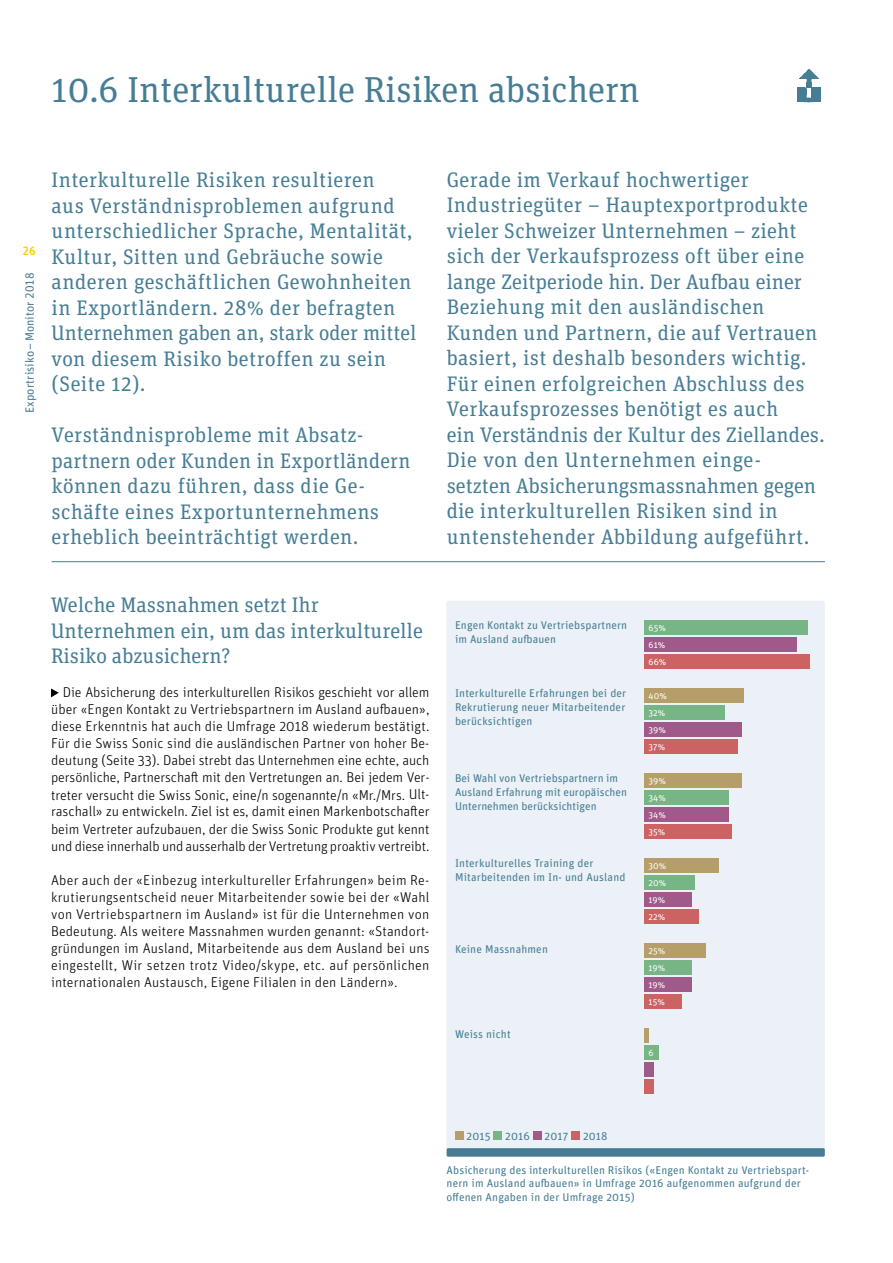
<style>
.page{position:relative;width:893px;height:1263px;background:#fff}
.page>*{position:absolute;margin:0;border:0;box-sizing:border-box;transform-origin:0 0}
.t1{font:36px "Unit Slab OT";color:#467d95}
.t2{font:21px/25.5px "Unit Slab OT";letter-spacing:.02em;color:#467d95}
.t3{font:21px/25.5px "Unit Slab OT";color:#467d95}
.t4{font:300 14.25px/17px "Unit Rounded OT";color:#000;text-align:justify}
.t5{font:12px "Unit Rounded OT";color:#467d95}
.t6{font:500 12px "Unit Rounded OT";color:#fc0}
.t7{font:11.25px/13.6px "Unit Rounded OT";letter-spacing:.01em;color:#467d95}
.t8{font:9px/17px "Unit Rounded OT";letter-spacing:.015em;color:#fff}
</style>
<div class="page">
<svg style="left:51px;top:688px;width:8px;height:9px"></svg>
<hr style="left:52px;top:561px;width:773px;height:1px;background:#467d95">
<svg style="left:797px;top:69px;width:23px;height:33px"></svg>
<div style="left:446px;top:601px;width:379px;height:556px;background:#ebf1f6;border-radius:2px"></div>
<div style="left:447px;top:1148px;width:378px;height:9px;background:#467d95;border-radius:2px"></div>
<div style="left:455px;top:1131px;width:8px;height:9px;background:#b59e6a"></div>
<div style="left:494px;top:1131px;width:8px;height:9px;background:#77b585"></div>
<div style="left:533px;top:1131px;width:8px;height:9px;background:#9f5a8a"></div>
<div style="left:571px;top:1131px;width:9px;height:9px;background:#cd6263"></div>
<div style="left:644px;top:858px;width:75px;height:15px;background:#b59e6a"></div>
<div style="left:644px;top:875px;width:50px;height:15px;background:#77b585"></div>
<div style="left:644px;top:892px;width:48px;height:15px;background:#9f5a8a"></div>
<div style="left:644px;top:909px;width:55px;height:15px;background:#cd6263"></div>
<div style="left:644px;top:620px;width:163px;height:15px;background:#77b585"></div>
<div style="left:644px;top:637px;width:153px;height:15px;background:#9f5a8a"></div>
<div style="left:644px;top:654px;width:166px;height:15px;background:#cd6263"></div>
<div style="left:644px;top:688px;width:100px;height:15px;background:#b59e6a"></div>
<div style="left:644px;top:705px;width:80px;height:15px;background:#77b585"></div>
<div style="left:644px;top:722px;width:98px;height:15px;background:#9f5a8a"></div>
<div style="left:644px;top:739px;width:93px;height:15px;background:#cd6263"></div>
<div style="left:644px;top:773px;width:98px;height:15px;background:#b59e6a"></div>
<div style="left:644px;top:790px;width:85px;height:15px;background:#77b585"></div>
<div style="left:644px;top:807px;width:85px;height:15px;background:#9f5a8a"></div>
<div style="left:644px;top:824px;width:88px;height:15px;background:#cd6263"></div>
<div style="left:644px;top:943px;width:62px;height:15px;background:#b59e6a"></div>
<div style="left:644px;top:960px;width:48px;height:15px;background:#77b585"></div>
<div style="left:644px;top:977px;width:48px;height:15px;background:#9f5a8a"></div>
<div style="left:644px;top:994px;width:37px;height:15px;background:#cd6263"></div>
<div style="left:644px;top:1028px;width:5px;height:15px;background:#b59e6a"></div>
<div style="left:644px;top:1045px;width:15px;height:15px;background:#77b585"></div>
<div style="left:644px;top:1062px;width:9px;height:15px;background:#9f5a8a"></div>
<div style="left:644px;top:1079px;width:9px;height:15px;background:#cd6263"></div>
<h1 class="t1" style="left:51px;top:67px;width:590px">10.6 Interkulturelle Risiken absichern</h1>
<p class="t6" style="left:23px;top:243px;width:15px">26</p>
<p class="t5" style="left:22px;top:413px;width:142px;rotate:-90deg">Exportrisiko–Monitor 2018</p>
<p class="t2" style="left:52px;top:167px;width:366px">Interkulturelle Risiken resultieren<br>aus Verständnisproblemen aufgrund unterschiedlicher Sprache, Mentalität, Kultur, Sitten und Gebräuche sowie anderen geschäftlichen Gewohnheiten in Exportländern. 28% der befragten Unternehmen gaben an, stark oder mittel von diesem Risiko betroffen zu sein (Seite 12).</p>
<h2 class="t2" style="left:52px;top:422px;width:360px">Verständnisprobleme mit Absatz&shy;partnern oder Kunden in Exportländern können dazu führen, dass die Ge&shy;schäfte eines Exportunternehmens erheblich beeinträchtigt werden.</h2>
<p class="t2" style="left:447px;top:167px;width:380px">Gerade im Verkauf hochwertiger Industriegüter – Hauptexportprodukte vieler Schweizer Unternehmen – zieht sich der Verkaufsprozess oft über eine lange Zeitperiode hin. Der Aufbau einer Beziehung mit den ausländischen Kunden und Partnern, die auf Vertrauen basiert, ist deshalb besonders wichtig.<br>Für einen erfolgreichen Abschluss des Verkaufsprozesses benötigt es auch<br>ein Verständnis der Kultur des Ziellandes.<br>Die von den Unternehmen einge&shy;setzten Absicherungsmassnahmen gegen die interkulturellen Risiken sind in untenstehender Abbildung aufgeführt.</p>
<h2 class="t3" style="left:51px;top:592px;width:374px">Welche Massnahmen setzt Ihr<br>Unternehmen ein, um das interkulturelle<br>Risiko abzusichern?</h2>
<p class="t4" style="left:51px;top:684px;width:380px;text-indent:12px">Die Absicherung des interkulturellen Risikos geschieht vor allem über «Engen Kontakt zu Vertriebspartnern im Ausland aufbauen», diese Erkenntnis hat auch die Umfrage 2018 wiederum bestätigt.<br>Für die Swiss Sonic sind die ausländischen Partner von hoher Be&shy;deutung (Seite 33). Dabei strebt das Unternehmen eine echte, auch persönliche, Partnerschaft mit den Vertretungen an. Bei jedem Ver&shy;treter versucht die Swiss Sonic, eine/n sogenannte/n «Mr./Mrs. Ult&shy;raschall» zu entwickeln. Ziel ist es, damit einen Markenbotschafter beim Vertreter aufzubauen, der die Swiss Sonic Produkte gut kennt und diese innerhalb und ausserhalb der Vertretung proaktiv vertreibt.</p>
<p class="t4" style="left:51px;top:871px;width:380px">Aber auch der «Einbezug interkultureller Erfahrungen» beim Re&shy;krutierungsentscheid neuer Mitarbeitender sowie bei der «Wahl von Vertriebspartnern im Ausland» ist für die Unternehmen von Bedeutung. Als weitere Massnahmen wurden genannt: «Standort&shy;gründungen im Ausland, Mitarbeitende aus dem Ausland bei uns eingestellt, Wir setzen trotz Video/skype, etc. auf persönlichen internationalen Austausch, Eigene Filialen in den Ländern».</p>
<p class="t7" style="left:455px;top:618px;width:174px">Engen Kontakt zu Vertriebspartnern im Ausland aufbauen</p>
<p class="t7" style="left:455px;top:686px;width:173px;text-align:justify">Interkulturelle Erfahrungen bei der Rekrutierung neuer Mitarbeitender berücksichtigen</p>
<p class="t7" style="left:455px;top:772px;width:174px">Bei Wahl von Vertriebspartnern im<br>Ausland Erfahrung mit europäischen<br>Unternehmen berücksichtigen</p>
<p class="t7" style="left:455px;top:857px;width:172px">Interkulturelles Training der<br>Mitarbeitenden im In- und Ausland</p>
<p class="t7" style="left:455px;top:942px;width:94px">Keine Massnahmen</p>
<p class="t7" style="left:455px;top:1027px;width:57px">Weiss nicht</p>
<p class="t8" style="left:648px;top:619px;width:19px">65%<br>61%<br>66%</p>
<p class="t8" style="left:648px;top:687px;width:20px">40%<br>32%<br>39%<br>37%</p>
<p class="t8" style="left:648px;top:772px;width:19px;text-align:justify">39% 34% 34% 35%</p>
<p class="t8" style="left:648px;top:857px;width:20px">30%<br>20%<br>19%<br>22%</p>
<p class="t8" style="left:648px;top:942px;width:18px;text-align:justify">25% 19% 19% 15%</p>
<p class="t8" style="left:648px;top:1044px;width:7px">6</p>
<p class="t7" style="left:467px;top:1129px;width:26px">2015</p>
<p class="t7" style="left:505px;top:1129px;width:26px">2016</p>
<p class="t7" style="left:544px;top:1129px;width:25px">2017</p>
<p class="t7" style="left:583px;top:1129px;width:26px">2018</p>
<p class="t7" style="left:447px;top:1163px;width:364px">Absicherung des interkulturellen Risikos («Engen Kontakt zu Vertriebspart&shy;nern im Ausland aufbauen» in Umfrage 2016 aufgenommen aufgrund der offenen Angaben in der Umfrage 2015)</p>
</div>
